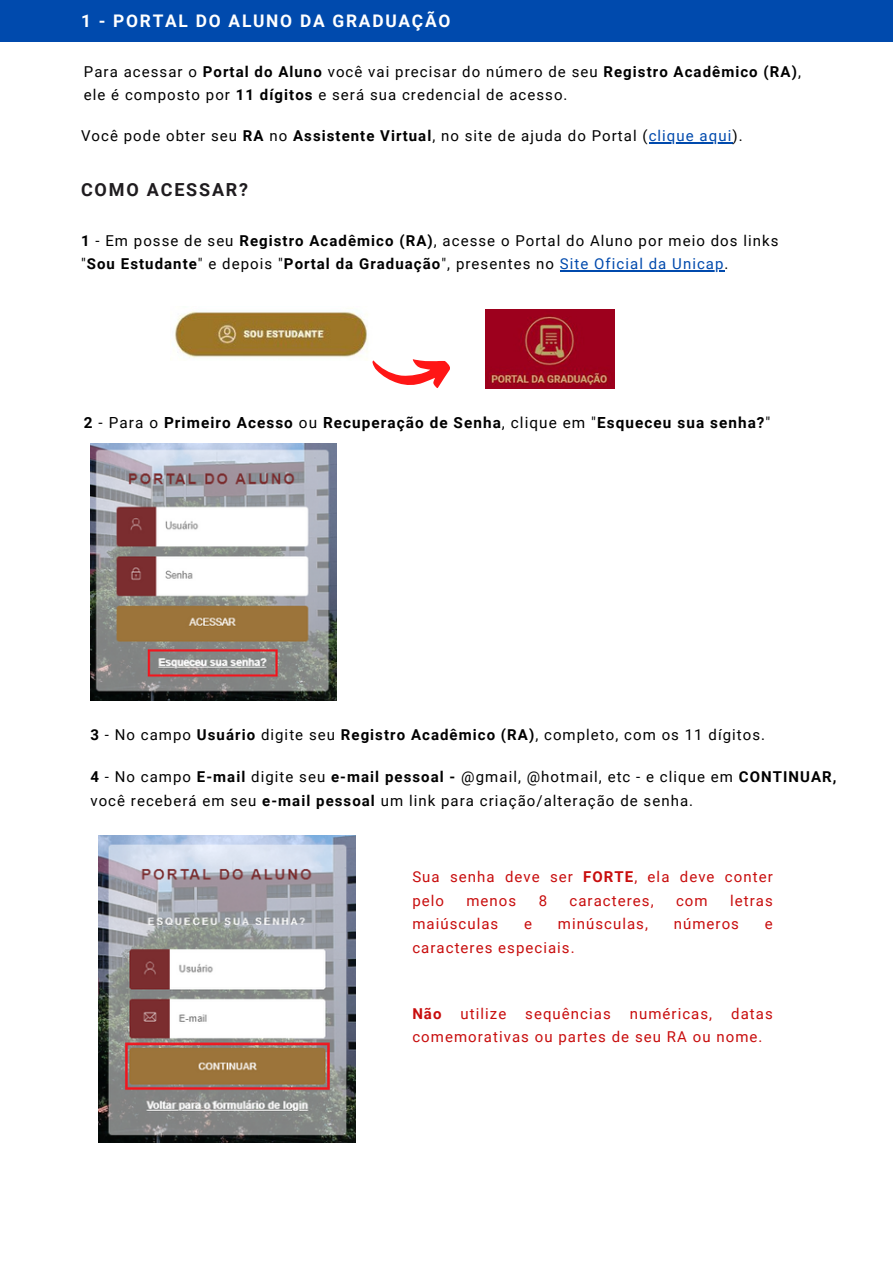
<style>
.page{position:relative;width:893px;height:1264px;background:#fff}
.page>*{position:absolute;margin:0;border:0;box-sizing:border-box;transform-origin:0 0}
.t1{font:700 18px "Roboto";letter-spacing:.1em;color:#1f1c1f}
.t2{font:700 17.4px "Roboto";letter-spacing:.1em;color:#fff}
.t3{font:700 15.3px "Roboto";letter-spacing:.07em;color:#000}
.t4{font:15px/23.5px "Roboto";letter-spacing:.07em;color:#000}
.t5{font:15px/23.5px "Roboto";letter-spacing:.07em;color:#c80d0d}
.t6{font:700 15px "Roboto";color:#c80d0d}
.s1{font-weight:700}
.s2{color:#004aad}
.s3{font-weight:400}
</style>
<div class="page">
<div style="left:0;top:0;width:892px;height:42px;background:#004aad"></div>
<img style="left:485px;top:309px;width:129px;height:80px">
<img style="left:174px;top:308px;width:194px;height:50px">
<svg style="left:372px;top:359px;width:78px;height:29px"></svg>
<img style="left:90px;top:443px;width:246px;height:258px">
<img style="left:99px;top:835px;width:256px;height:307px">
<hr style="left:560px;top:270px;width:164px;height:1px;background:#004aad">
<hr style="left:648px;top:142px;width:84px;height:2px;background:#004aad">
<p class="t2" style="left:81px;top:10px;width:371px">1 - PORTAL DO ALUNO DA GRADUAÇÃO</p>
<p class="t4" style="left:84px;top:60px;width:718px">Para acessar o <span class="s1">Portal do Aluno</span> você vai precisar do número de seu <span class="s1">Registro Acadêmico (RA)</span>, ele é composto por <span class="s1">11 dígitos</span> e será sua credencial de acesso.</p>
<p class="t4" style="left:81px;top:124px;width:663px">Você pode obter seu <span class="s1">RA</span> no <span class="s1">Assistente Virtual</span>, no site de ajuda do Portal (<span class="s2">clique aqui</span>).</p>
<p class="t1" style="left:81px;top:179px;width:169px">COMO ACESSAR?</p>
<p class="t4" style="left:81px;top:229px;width:699px"><span class="s1">1</span> - Em posse de seu <span class="s1">Registro Acadêmico (RA)</span>, acesse o Portal do Aluno por meio dos links "<span class="s1">Sou Estudante</span>" e depois "<span class="s1">Portal da Graduação</span>", presentes no <span class="s2">Site Oficial da Unicap</span>.</p>
<p class="t3" style="left:84px;top:414px;width:688px">2 <span class="s3">- Para o</span> Primeiro Acesso <span class="s3">ou</span> Recuperação de Senha<span class="s3">, clique em "</span>Esqueceu sua senha?<span class="s3">"</span></p>
<p class="t4" style="left:90px;top:723px;width:676px"><span class="s1">3</span> - No campo <span class="s1">Usuário</span> digite seu <span class="s1">Registro Acadêmico (RA)</span>, completo, com os 11 dígitos.</p>
<p class="t4" style="left:90px;top:765px;width:747px"><span class="s1">4</span> - No campo <span class="s1">E-mail</span> digite seu <span class="s1">e-mail pessoal -</span> @gmail, @hotmail, etc - e clique em <span class="s1">CONTINUAR, </span>você receberá em seu <span class="s1">e-mail pessoal</span> um link para criação/alteração de senha.</p>
<p class="t5" style="left:412px;top:865px;width:362px">Sua senha deve ser <span class="s1">FORTE</span>, ela deve conter pelo</p>
<p class="t5" style="left:466px;top:888px;width:51px">menos</p>
<p class="t5" style="left:538px;top:888px;width:10px">8</p>
<p class="t5" style="left:569px;top:888px;width:86px">caracteres,</p>
<p class="t5" style="left:676px;top:888px;width:33px">com</p>
<p class="t5" style="left:730px;top:888px;width:44px">letras</p>
<p class="t5" style="left:412px;top:912px;width:87px">maiúsculas</p>
<p class="t5" style="left:524px;top:912px;width:9px">e</p>
<p class="t5" style="left:558px;top:912px;width:92px">minúsculas,</p>
<p class="t5" style="left:673px;top:912px;width:67px">números</p>
<p class="t5" style="left:764px;top:912px;width:9px">e</p>
<p class="t5" style="left:412px;top:935px;width:164px">caracteres especiais.</p>
<p class="t5" style="left:412px;top:1001px;width:362px;text-indent:319px">datas comemorativas ou partes de seu RA ou nome.</p>
<p class="t6" style="left:412px;top:1004px;width:31px">Não</p>
<p class="t5" style="left:460px;top:1001px;width:47px">utilize</p>
<p class="t5" style="left:525px;top:1001px;width:87px">sequências</p>
<p class="t5" style="left:629px;top:1001px;width:84px">numéricas,</p>
</div>
